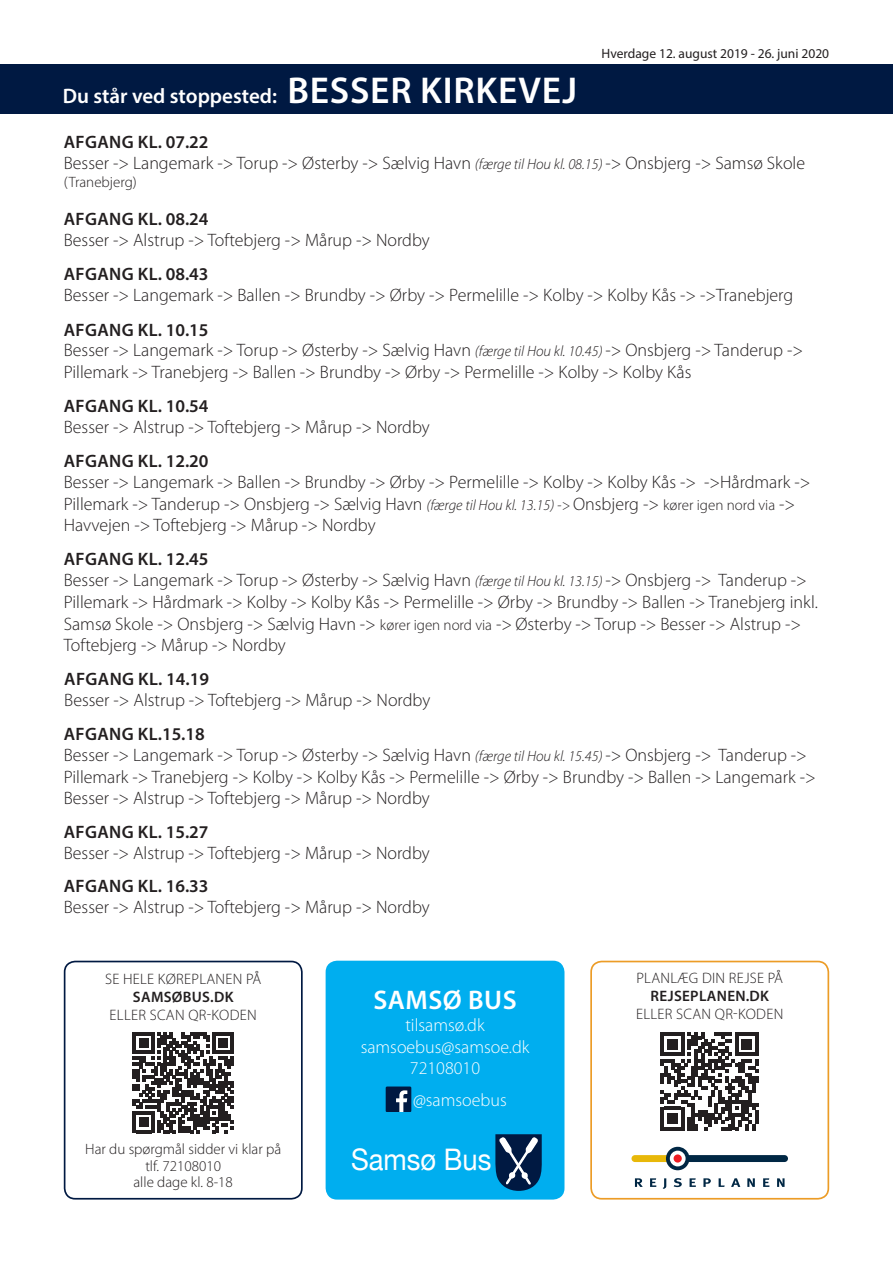
<style>
.page{position:relative;width:893px;height:1263px;background:#fff}
.page>*{position:absolute;margin:0;border:0;box-sizing:border-box;transform-origin:0 0}
.t1{font:29.7px "Helvetica Neue";color:#fff;scale:.92 1}
.t2{font:600 27px "Myriad Pro";letter-spacing:.02em;color:#fff}
.t3{font:600 21px "Myriad Pro";color:#fff}
.t4{font:300 18px/21.6px "Myriad Pro";color:#231f20}
.t5{font:600 18px "Myriad Pro";letter-spacing:.02em;color:#231f20}
.t6{font:300 18px/21.6px "Myriad Pro";color:#fff;text-align:center}
.t7{font:300 15.15px "Myriad Pro";letter-spacing:.02em;color:#231f20}
.t8{font:600 15.15px "Myriad Pro";letter-spacing:.02em;color:#231f20}
.t9{font:300 15px/16.5px "Myriad Pro";color:#231f20;text-align:center}
.t10{font:13.5px "Myriad Pro";color:#231f20}
.s1{font-size:37.5px}
.s2{font-style:italic;font-size:15px}
.s3{font-size:15px}
.s4{font-size:15.15px}
.s5{font-weight:600}
</style>
<div class="page">
<div style="left:64px;top:961px;width:239px;height:238px;border:2px solid #001942;border-radius:11px"></div>
<div style="left:326px;top:961px;width:238px;height:238px;background:#00aeef;border-radius:11px"></div>
<div style="left:590px;top:961px;width:239px;height:238px;border:2px solid #ec9c26;border-radius:11px"></div>
<div style="left:386px;top:1086px;width:25px;height:25px;background:#001942"></div>
<svg style="left:396px;top:1090px;width:11px;height:21px"></svg>
<div style="left:0;top:64px;width:893px;height:50px;background:#001942"></div>
<svg style="left:133px;top:1032px;width:100px;height:101px"></svg>
<svg style="left:661px;top:1032px;width:98px;height:98px"></svg>
<hr style="left:755px;top:1110px;width:4px;height:14px;background:#231f20">
<svg style="left:635px;top:1178px;width:8px;height:9px"></svg>
<svg style="left:650px;top:1178px;width:6px;height:9px"></svg>
<svg style="left:663px;top:1178px;width:3px;height:11px"></svg>
<svg style="left:674px;top:1178px;width:8px;height:9px"></svg>
<svg style="left:690px;top:1178px;width:6px;height:9px"></svg>
<svg style="left:703px;top:1178px;width:8px;height:9px"></svg>
<svg style="left:719px;top:1178px;width:6px;height:9px"></svg>
<svg style="left:731px;top:1178px;width:9px;height:9px"></svg>
<svg style="left:747px;top:1178px;width:8px;height:9px"></svg>
<svg style="left:763px;top:1178px;width:6px;height:9px"></svg>
<svg style="left:777px;top:1178px;width:7px;height:9px"></svg>
<svg style="left:631px;top:1147px;width:157px;height:23px"></svg>
<svg style="left:495px;top:1134px;width:47px;height:57px;background:#274b70"></svg>
<p class="t3" style="left:63px;top:82px;width:516px">Du står ved stoppested: <span class="s1">BESSER KIRKEVEJ</span></p>
<p class="t5" style="left:64px;top:131px;width:146px">AFGANG KL. 07.22</p>
<p class="t10" style="left:601px;top:45px;width:229px">Hverdage 12. august 2019 - 26. juni 2020</p>
<p class="t4" style="left:64px;top:152px;width:743px">Besser -&gt; Langemark -&gt; Torup -&gt; Østerby -&gt; Sælvig Havn <span class="s2">(færge til Hou kl. 08.15)</span> -&gt; Onsbjerg -&gt; Samsø Skole</p>
<p class="t9" style="left:64px;top:174px;width:75px">(Tranebjerg)</p>
<p class="t5" style="left:64px;top:207px;width:146px">AFGANG KL. 08.24</p>
<p class="t4" style="left:64px;top:229px;width:368px">Besser -&gt; Alstrup -&gt; Toftebjerg -&gt; Mårup -&gt; Nordby</p>
<p class="t5" style="left:64px;top:262px;width:146px">AFGANG KL. 08.43</p>
<p class="t4" style="left:64px;top:284px;width:731px">Besser -&gt; Langemark -&gt; Ballen -&gt; Brundby -&gt; Ørby -&gt; Permelille -&gt; Kolby -&gt; Kolby Kås -&gt; -&gt;Tranebjerg</p>
<p class="t5" style="left:64px;top:318px;width:146px">AFGANG KL. 10.15</p>
<p class="t4" style="left:64px;top:339px;width:741px">Besser -&gt; Langemark -&gt; Torup -&gt; Østerby -&gt; Sælvig Havn <span class="s2">(færge til Hou kl. 10.45)</span> -&gt; Onsbjerg -&gt; Tanderup -&gt;<br>Pillemark -&gt; Tranebjerg -&gt; Ballen -&gt; Brundby -&gt; Ørby -&gt; Permelille -&gt; Kolby -&gt; Kolby Kås</p>
<p class="t5" style="left:64px;top:394px;width:146px">AFGANG KL. 10.54</p>
<p class="t4" style="left:64px;top:416px;width:368px">Besser -&gt; Alstrup -&gt; Toftebjerg -&gt; Mårup -&gt; Nordby</p>
<p class="t4" style="left:64px;top:471px;width:748px">Besser -&gt; Langemark -&gt; Ballen -&gt; Brundby -&gt; Ørby -&gt; Permelille -&gt; Kolby -&gt; Kolby Kås -&gt; -&gt;Hårdmark -&gt;<br>Pillemark -&gt; Tanderup -&gt; Onsbjerg -&gt; Sælvig Havn <span class="s2">(færge til Hou kl. 13.15) -&gt;</span> Onsbjerg -&gt; <span class="s3">kører igen nord via</span> -&gt;<br>Havvejen -&gt; Toftebjerg -&gt; Mårup -&gt; Nordby</p>
<p class="t4" style="left:64px;top:569px;width:756px">Besser -&gt; Langemark -&gt; Torup -&gt; Østerby -&gt; Sælvig Havn <span class="s2">(færge til Hou kl. 13.15)</span> -&gt; Onsbjerg -&gt; Tanderup -&gt; Pillemark -&gt; Hårdmark -&gt; Kolby -&gt; Kolby Kås -&gt; Permelille -&gt; Ørby -&gt; Brundby -&gt; Ballen -&gt; Tranebjerg inkl.<br>Samsø Skole -&gt; Onsbjerg -&gt; Sælvig Havn -&gt; <span class="s4">kører igen nord via</span> -&gt; Østerby -&gt; Torup -&gt; Besser -&gt; Alstrup -&gt; Toftebjerg -&gt; Mårup -&gt; Nordby</p>
<p class="t5" style="left:64px;top:449px;width:146px">AFGANG KL. 12.20</p>
<p class="t5" style="left:64px;top:548px;width:146px">AFGANG KL. 12.45</p>
<p class="t5" style="left:64px;top:667px;width:146px">AFGANG KL. 14.19</p>
<p class="t4" style="left:64px;top:689px;width:368px">Besser -&gt; Alstrup -&gt; Toftebjerg -&gt; Mårup -&gt; Nordby</p>
<p class="t4" style="left:64px;top:723px;width:753px"><span class="s5">AFGANG KL.15.18<br></span>Besser -&gt; Langemark -&gt; Torup -&gt; Østerby -&gt; Sælvig Havn <span class="s2">(færge til Hou kl. 15.45)</span> -&gt; Onsbjerg -&gt; Tanderup -&gt; Pillemark -&gt; Tranebjerg -&gt; Kolby -&gt; Kolby Kås -&gt; Permelille -&gt; Ørby -&gt; Brundby -&gt; Ballen -&gt; Langemark -&gt; Besser -&gt; Alstrup -&gt; Toftebjerg -&gt; Mårup -&gt; Nordby</p>
<p class="t5" style="left:64px;top:820px;width:146px">AFGANG KL. 15.27</p>
<p class="t4" style="left:64px;top:842px;width:368px">Besser -&gt; Alstrup -&gt; Toftebjerg -&gt; Mårup -&gt; Nordby</p>
<p class="t5" style="left:64px;top:875px;width:146px">AFGANG KL. 16.33</p>
<p class="t4" style="left:64px;top:896px;width:368px">Besser -&gt; Alstrup -&gt; Toftebjerg -&gt; Mårup -&gt; Nordby</p>
<p class="t7" style="left:105px;top:970px;width:158px">SE HELE KØREPLANEN PÅ</p>
<p class="t8" style="left:133px;top:987px;width:102px">SAMSØBUS.DK</p>
<p class="t7" style="left:110px;top:1006px;width:149px">ELLER SCAN QR-KODEN</p>
<p class="t9" style="left:85px;top:1141px;width:197px">Har du spørgmål sidder vi klar på tlf. 72108010<br>alle dage kl. 8-18</p>
<h2 class="t2" style="left:373px;top:983px;width:145px">SAMSØ BUS</h2>
<p class="t6" style="left:361px;top:1014px;width:170px">tilsamsø.dk samsoebus@samsoe.dk<br>72108010</p>
<p class="t6" style="left:413px;top:1089px;width:95px">@samsoebus</p>
<h1 class="t1" style="left:351px;top:1138px;width:154px">Samsø Bus</h1>
<p class="t7" style="left:636px;top:968px;width:148px">PLANLÆG DIN REJSE PÅ</p>
<p class="t8" style="left:650px;top:986px;width:120px">REJSEPLANEN.DK</p>
<p class="t7" style="left:636px;top:1005px;width:149px">ELLER SCAN QR-KODEN</p>
</div>
